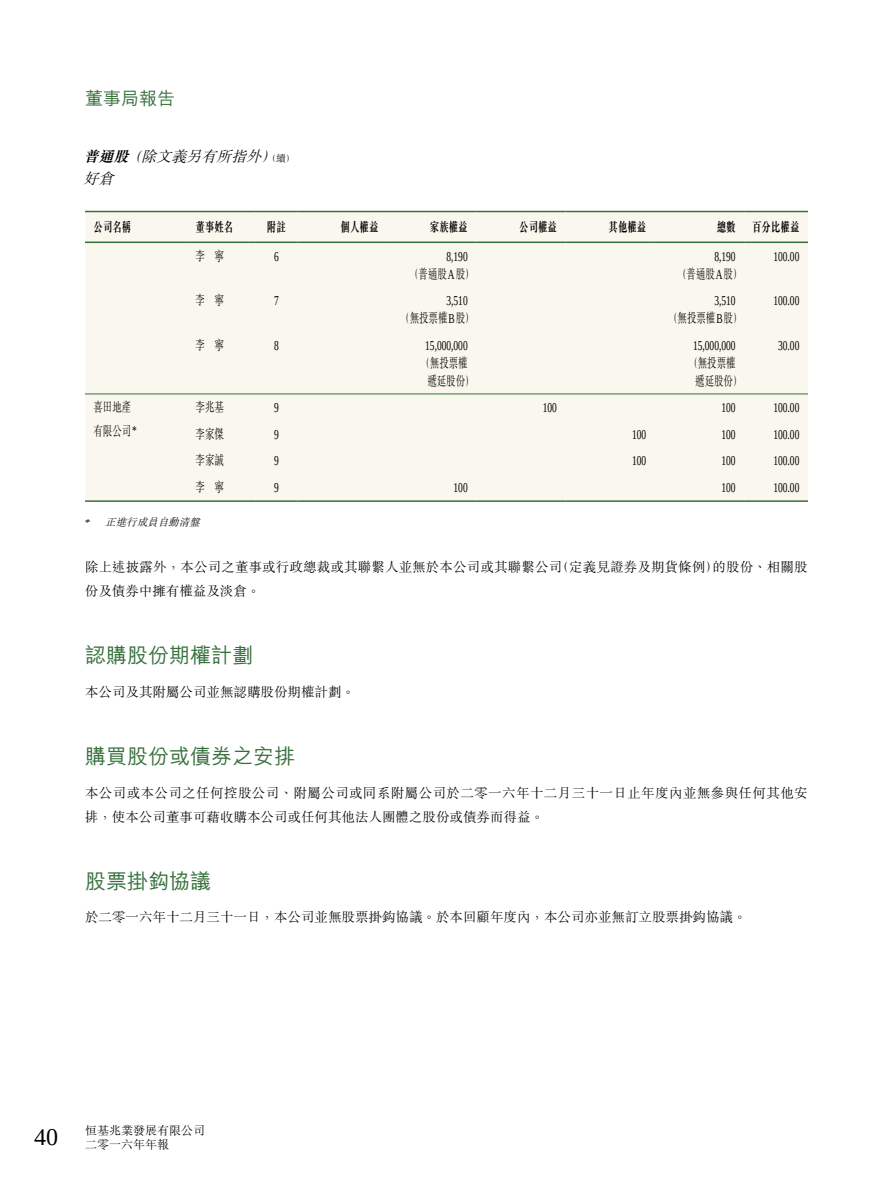
<style>
.page{position:relative;width:893px;height:1191px;background:#fff}
.page>*{position:absolute;margin:0;border:0;box-sizing:border-box;transform-origin:0 0}
.t1{font:500 21px "M Hei HK";color:#36703c}
.t2{font:500 18px "M Hei HK";color:#36703c}
.t3{font:italic 300 15px/21.8px "M Sung HK";color:#000}
.t4{font:300 13.5px/24px "M Sung HK";color:#000}
.t5{font:13.5px "Liberation Serif";color:#000;scale:.7 1}
.t6{font:300 13.5px/24px "M Sung HK";letter-spacing:.03em;color:#000}
.t7{font:300 13.5px/18px "M Sung HK";color:#000;text-align:center;scale:.7 1}
.t8{font:700 13.5px "M Sung HK";color:#000;scale:.7 1}
.t9{font:300 12px/14.2px "M Sung HK";color:#000}
.t10{font:italic 300 10.5px "M Sung HK";color:#000}
.s1{font-weight:700}
.s2{font-style:normal;font-size:9.75px}
.s3{font-family:"Liberation Serif";font-weight:400}
.s4{font-family:"Liberation Serif";font-weight:400;font-size:24px}
</style>
<div class="page">
<div style="left:85px;top:212px;width:723px;height:288px;background:#f9f7ee"></div>
<hr style="left:85px;top:211px;width:102px;height:1px;background:#36703c">
<hr style="left:187px;top:211px;width:68px;height:1px;background:#36703c">
<hr style="left:255px;top:211px;width:43px;height:1px;background:#36703c">
<hr style="left:298px;top:211px;width:89px;height:1px;background:#36703c">
<hr style="left:387px;top:211px;width:89px;height:1px;background:#36703c">
<hr style="left:476px;top:211px;width:90px;height:1px;background:#36703c">
<hr style="left:566px;top:211px;width:89px;height:1px;background:#36703c">
<hr style="left:655px;top:211px;width:89px;height:1px;background:#36703c">
<hr style="left:744px;top:211px;width:64px;height:1px;background:#36703c">
<hr style="left:85px;top:500px;width:102px;height:2px;background:#36703c">
<hr style="left:187px;top:500px;width:68px;height:2px;background:#36703c">
<hr style="left:255px;top:500px;width:43px;height:2px;background:#36703c">
<hr style="left:298px;top:500px;width:89px;height:2px;background:#36703c">
<hr style="left:387px;top:500px;width:89px;height:2px;background:#36703c">
<hr style="left:476px;top:500px;width:90px;height:2px;background:#36703c">
<hr style="left:566px;top:500px;width:89px;height:2px;background:#36703c">
<hr style="left:655px;top:500px;width:89px;height:2px;background:#36703c">
<hr style="left:744px;top:500px;width:64px;height:2px;background:#36703c">
<hr style="left:187px;top:394px;width:68px;height:1px;background:#36703c">
<hr style="left:255px;top:394px;width:43px;height:1px;background:#36703c">
<hr style="left:298px;top:394px;width:89px;height:1px;background:#36703c">
<hr style="left:387px;top:394px;width:89px;height:1px;background:#36703c">
<hr style="left:476px;top:394px;width:90px;height:1px;background:#36703c">
<hr style="left:566px;top:394px;width:89px;height:1px;background:#36703c">
<hr style="left:655px;top:394px;width:89px;height:1px;background:#36703c">
<hr style="left:744px;top:394px;width:64px;height:1px;background:#36703c">
<hr style="left:85px;top:241px;width:102px;height:2px;background:#36703c">
<hr style="left:187px;top:241px;width:68px;height:2px;background:#36703c">
<hr style="left:255px;top:241px;width:43px;height:2px;background:#36703c">
<hr style="left:298px;top:241px;width:89px;height:2px;background:#36703c">
<hr style="left:387px;top:241px;width:89px;height:2px;background:#36703c">
<hr style="left:476px;top:241px;width:90px;height:2px;background:#36703c">
<hr style="left:566px;top:241px;width:89px;height:2px;background:#36703c">
<hr style="left:655px;top:241px;width:89px;height:2px;background:#36703c">
<hr style="left:744px;top:241px;width:64px;height:2px;background:#36703c">
<hr style="left:85px;top:394px;width:102px;height:1px;background:#36703c">
<h2 class="t2" style="left:85px;top:85px;width:91px">董事局報告</h2>
<p class="t3" style="left:83px;top:145px;width:214px"><span class="s1">普通股</span>（除文義另有所指外）<span class="s2">（續）</span>好倉</p>
<p class="t8" style="left:94px;top:218px;width:56px">公司名稱</p>
<p class="t8" style="left:196px;top:218px;width:55px">董事姓名</p>
<p class="t8" style="left:267px;top:218px;width:29px">附註</p>
<p class="t8" style="left:341px;top:218px;width:55px">個人權益</p>
<p class="t8" style="left:430px;top:218px;width:56px">家族權益</p>
<p class="t8" style="left:519px;top:218px;width:56px">公司權益</p>
<p class="t8" style="left:609px;top:218px;width:56px">其他權益</p>
<p class="t8" style="left:717px;top:218px;width:120px">總數 百分比權益</p>
<p class="t7" style="left:196px;top:246px;width:42px">李 寧</p>
<p class="t5" style="left:274px;top:247px;width:8px">6</p>
<p class="t5" style="left:446px;top:247px;width:32px">8,190</p>
<p class="t7" style="left:409px;top:264px;width:95px">（普通股<span class="s3">A</span>股）</p>
<p class="t5" style="left:714px;top:247px;width:32px">8,190</p>
<p class="t7" style="left:677px;top:264px;width:95px">（普通股<span class="s3">A</span>股）</p>
<p class="t5" style="left:773px;top:247px;width:39px">100.00</p>
<p class="t7" style="left:196px;top:291px;width:42px">李 寧</p>
<p class="t5" style="left:274px;top:292px;width:8px">7</p>
<p class="t5" style="left:446px;top:292px;width:32px">3,510</p>
<p class="t7" style="left:400px;top:309px;width:108px">（無投票權<span class="s3">B</span>股）</p>
<p class="t7" style="left:196px;top:335px;width:42px">李 寧</p>
<p class="t5" style="left:274px;top:336px;width:8px">8</p>
<p class="t5" style="left:425px;top:336px;width:62px">15,000,000</p>
<p class="t7" style="left:420px;top:353px;width:79px">（無投票權遞延股份）</p>
<p class="t5" style="left:714px;top:292px;width:32px">3,510</p>
<p class="t7" style="left:668px;top:309px;width:108px">（無投票權<span class="s3">B</span>股）</p>
<p class="t5" style="left:693px;top:336px;width:62px">15,000,000</p>
<p class="t7" style="left:688px;top:353px;width:79px">（無投票權遞延股份）</p>
<p class="t5" style="left:773px;top:292px;width:39px">100.00</p>
<p class="t5" style="left:778px;top:336px;width:32px">30.00</p>
<p class="t7" style="left:94px;top:395px;width:64px;line-height:24px;text-align:left">喜田地產有限公司<span class="s3">*</span></p>
<p class="t7" style="left:196px;top:398px;width:42px">李兆基</p>
<p class="t5" style="left:274px;top:399px;width:8px">9</p>
<p class="t5" style="left:543px;top:399px;width:22px">100</p>
<p class="t5" style="left:721px;top:399px;width:22px">100</p>
<p class="t5" style="left:773px;top:399px;width:39px">100.00</p>
<p class="t7" style="left:196px;top:424px;width:42px">李家傑</p>
<p class="t5" style="left:274px;top:425px;width:8px">9</p>
<p class="t5" style="left:632px;top:425px;width:22px">100</p>
<p class="t5" style="left:721px;top:425px;width:22px">100</p>
<p class="t5" style="left:773px;top:425px;width:39px">100.00</p>
<p class="t7" style="left:196px;top:451px;width:42px">李家誠</p>
<p class="t5" style="left:274px;top:452px;width:8px">9</p>
<p class="t5" style="left:632px;top:452px;width:22px">100</p>
<p class="t5" style="left:721px;top:452px;width:22px">100</p>
<p class="t5" style="left:773px;top:452px;width:39px">100.00</p>
<p class="t7" style="left:196px;top:477px;width:42px">李 寧</p>
<p class="t5" style="left:274px;top:479px;width:8px">9</p>
<p class="t5" style="left:454px;top:479px;width:22px">100</p>
<p class="t5" style="left:721px;top:479px;width:22px">100</p>
<p class="t5" style="left:773px;top:479px;width:39px">100.00</p>
<p class="t10" style="left:84px;top:515px;width:121px"><span class="s3">*</span> 正進行成員自動清盤</p>
<p class="t4" style="left:85px;top:555px;width:724px">除上述披露外，本公司之董事或行政總裁或其聯繫人並無於本公司或其聯繫公司（定義見證券及期貨條例）的股份、相關股份及債券中擁有權益及淡倉。</p>
<h1 class="t1" style="left:85px;top:640px;width:169px">認購股份期權計劃</h1>
<p class="t4" style="left:85px;top:679px;width:271px">本公司及其附屬公司並無認購股份期權計劃。</p>
<h1 class="t1" style="left:85px;top:741px;width:211px">購買股份或債券之安排</h1>
<p class="t6" style="left:85px;top:780px;width:724px">本公司或本公司之任何控股公司、附屬公司或同系附屬公司於二零一六年十二月三十一日止年度內並無參與任何其他安排，使本公司董事可藉收購本公司或任何其他法人團體之股份或債券而得益。</p>
<h1 class="t1" style="left:85px;top:865px;width:127px">股票掛鈎協議</h1>
<p class="t4" style="left:85px;top:905px;width:663px">於二零一六年十二月三十一日，本公司並無股票掛鈎協議。於本回顧年度內，本公司亦並無訂立股票掛鈎協議。</p>
<p class="t9" style="left:85px;top:1123px;width:121px;text-indent:-51px"><span class="s4">40</span> 恒基兆業發展有限公司二零一六年年報</p>
</div>
